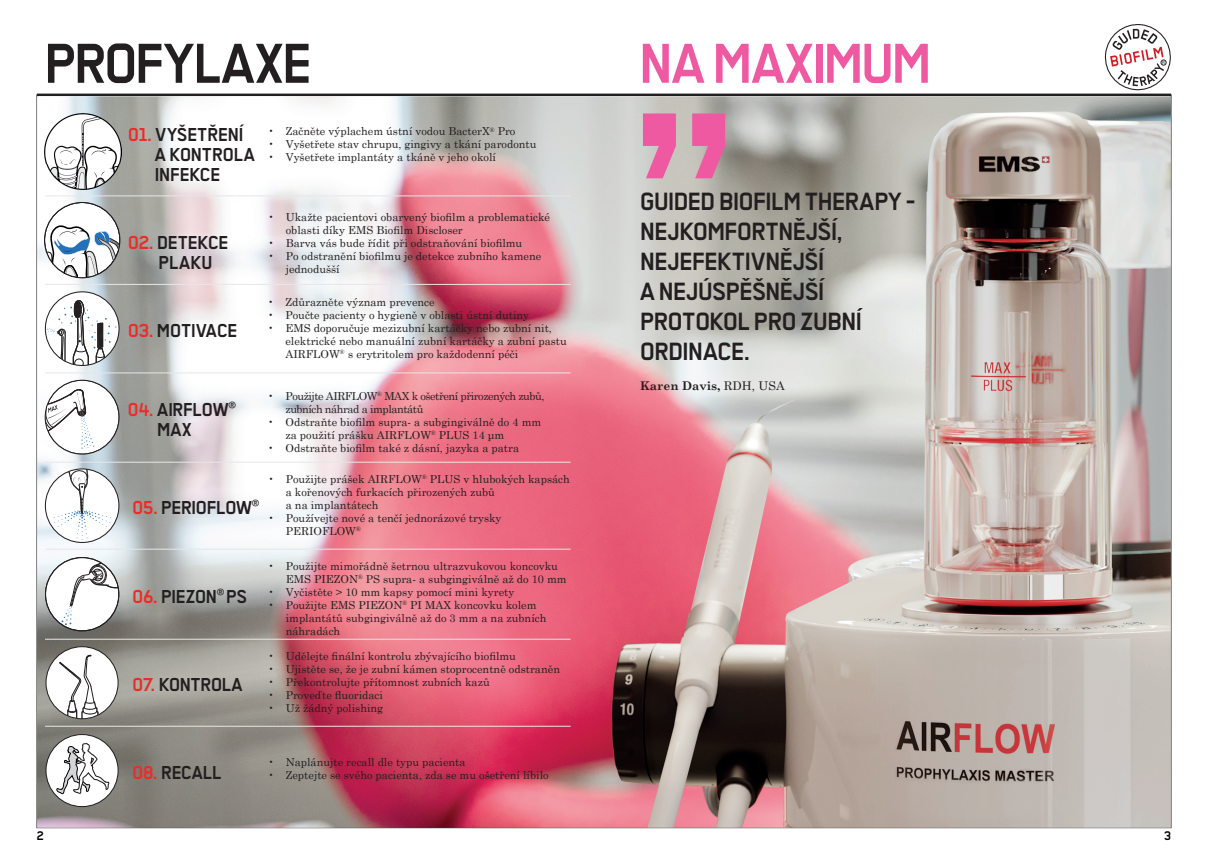
<style>
.page{position:relative;width:1208px;height:859px;background:#fff}
.page>*{position:absolute;margin:0;border:0;box-sizing:border-box;transform-origin:0 0}
.t1{font:700 300px "Transbold Neue";color:#ef59a1}
.t2{font:700 63px "Transbold Neue Euro";letter-spacing:-.015em;color:#231f20}
.t3{font:700 63px "Transbold Neue Euro";letter-spacing:-.015em;color:#ef59a1}
.t4{font:700 28px/30px "Transbold Neue Euro";letter-spacing:-.01em;color:#231f20}
.t5{font:700 21px/20px "Transbold Neue Euro";color:#231f20}
.t6{font:700 14px "Transbold Neue Euro";color:#000}
.t7{font:700 12px "Century Schoolbook";color:#231f20}
.t8{font:11px/13px "Century Schoolbook";color:#231f20}
.t9{font:11px/13px "Century Schoolbook";letter-spacing:-.04em;color:#231f20}
.t10{font:4.1px "Arial";color:#231f20}
.s1{color:#ec2c28}
.s2{font-weight:400}
</style>
<div class="page">
<hr style="left:37px;top:94px;width:1134px;height:2px;background:#231f20">
<img style="left:37px;top:96px;width:1133px;height:732px">
<img style="left:45px;top:113px;width:76px;height:77px">
<svg style="left:47px;top:292px;width:69px;height:74px"></svg>
<div style="left:45px;top:291px;width:75px;height:75px;border:1px solid #231f20;border-radius:50%"></div>
<div style="left:45px;top:380px;width:74px;height:74px;background:#fff;border-radius:50%"></div>
<svg style="left:45px;top:389px;width:49px;height:60px"></svg>
<div style="left:45px;top:469px;width:74px;height:73px;background:#fff;border-radius:50%"></div>
<div style="left:45px;top:468px;width:74px;height:75px;border:1px solid #231f20;border-radius:50%"></div>
<svg style="left:54px;top:469px;width:57px;height:71px"></svg>
<div style="left:46px;top:558px;width:73px;height:73px;background:#fff;border-radius:50%"></div>
<svg style="left:61px;top:558px;width:58px;height:67px"></svg>
<div style="left:45px;top:557px;width:74px;height:74px;border:1px solid #231f20;border-radius:50%"></div>
<div style="left:46px;top:647px;width:72px;height:72px;background:#fff;border-radius:50%"></div>
<svg style="left:59px;top:655px;width:40px;height:64px"></svg>
<div style="left:46px;top:734px;width:72px;height:73px;background:#fff;border-radius:50%"></div>
<div style="left:45px;top:734px;width:74px;height:73px;border:1px solid #231f20;border-radius:50%"></div>
<svg style="left:56px;top:742px;width:54px;height:55px"></svg>
<hr style="left:45px;top:196px;width:525px;height:1px;background:#e6e7e9">
<hr style="left:45px;top:284px;width:525px;height:1px;background:#e6e7e9">
<hr style="left:45px;top:373px;width:525px;height:1px;background:#e6e7e9">
<hr style="left:45px;top:462px;width:525px;height:1px;background:#e6e7e9">
<hr style="left:45px;top:549px;width:525px;height:1px;background:#e6e7e9">
<hr style="left:45px;top:639px;width:525px;height:1px;background:#e6e7e9">
<hr style="left:45px;top:726px;width:525px;height:1px;background:#e6e7e9">
<svg style="left:1105px;top:24px;width:65px;height:66px"></svg>
<svg style="left:44px;top:202px;width:76px;height:76px"></svg>
<h2 class="t2" style="left:44px;top:29px;width:269px">PROFYLAXE</h2>
<h2 class="t3" style="left:639px;top:29px;width:294px">NA MAXIMUM</h2>
<h3 class="t5" style="left:155px;top:125px;width:102px;text-indent:-26px"><span class="s1">01.</span> VYŠETŘENÍ<br>A KONTROLA<br>INFEKCE</h3>
<p class="t8" style="left:268px;top:124px;width:249px">• Začněte výplachem ústní vodou BacterX<sup>®</sup> Pro</p>
<p class="t8" style="left:268px;top:137px;width:270px">• Vyšetřete stav chrupu, gingivy a tkání parodontu</p>
<p class="t8" style="left:268px;top:150px;width:230px">• Vyšetřete implantáty a tkáně v jeho okolí</p>
<h3 class="t5" style="left:158px;top:233px;width:71px;text-indent:-30px"><span class="s1">02.</span> DETEKCE<br>PLAKU</h3>
<h3 class="t5" style="left:128px;top:321px;width:111px"><span class="s1">03.</span> MOTIVACE</h3>
<h3 class="t5" style="left:157px;top:400px;width:80px;text-indent:-29px"><span class="s1">04.</span> AIRFLOW<sup>®<br></sup>MAX</h3>
<h3 class="t5" style="left:133px;top:498px;width:128px"><span class="s1">05.</span> PERIOFLOW<sup>®</sup></h3>
<h3 class="t5" style="left:133px;top:587px;width:116px"><span class="s1">06.</span> PIEZON<sup>®</sup> PS</h3>
<h3 class="t5" style="left:132px;top:675px;width:112px"><span class="s1">07.</span> KONTROLA</h3>
<p class="t8" style="left:286px;top:210px;width:266px;text-indent:-18px">• Ukažte pacientovi obarvený biofilm a problematické oblasti díky EMS Biofilm Discloser</p>
<p class="t8" style="left:268px;top:236px;width:256px">• Barva vás bude řídit při odstraňování biofilmu</p>
<p class="t8" style="left:286px;top:249px;width:257px;text-indent:-18px">• Po odstranění biofilmu je detekce zubního kamene jednodušší</p>
<p class="t8" style="left:267px;top:295px;width:169px">• Zdůrazněte význam prevence</p>
<p class="t8" style="left:267px;top:308px;width:263px">• Poučte pacienty o hygieně v oblasti ústní dutiny</p>
<p class="t8" style="left:285px;top:321px;width:283px;text-indent:-18px">• EMS doporučuje mezizubní kartáčky nebo zubní nit, elektrické nebo manuální zubní kartáčky a zubní pastu<br>AIRFLOW<sup>®</sup> s erytritolem pro každodenní péči</p>
<p class="t9" style="left:285px;top:388px;width:260px;text-indent:-18px">• Použijte AIRFLOW<sup>®</sup> MAX k ošetření přirozených zubů, zubních náhrad a implantátů</p>
<p class="t8" style="left:285px;top:414px;width:257px;text-indent:-18px">• Odstraňte biofilm supra- a subgingiválně do 4 mm za použití prášku AIRFLOW<sup>®</sup> PLUS 14 μm</p>
<p class="t8" style="left:267px;top:440px;width:253px">• Odstraňte biofilm také z dásní, jazyka a patra</p>
<p class="t8" style="left:286px;top:472px;width:286px;text-indent:-18px">• Použijte prášek AIRFLOW<sup>®</sup> PLUS v hlubokých kapsách a kořenových furkacích přirozených zubů<br>a na implantátech</p>
<p class="t8" style="left:286px;top:511px;width:217px;text-indent:-18px">• Používejte nové a tenčí jednorázové trysky<br>PERIOFLOW<sup>®</sup></p>
<p class="t8" style="left:286px;top:558px;width:282px;text-indent:-18px">• Použijte mimořádně šetrnou ultrazvukovou koncovku<br>EMS PIEZON<sup>®</sup> PS supra- a subgingiválně až do 10 mm</p>
<p class="t8" style="left:268px;top:584px;width:248px">• Vyčistěte &gt; 10 mm kapsy pomocí mini kyrety</p>
<p class="t8" style="left:286px;top:597px;width:262px;text-indent:-18px">• Použijte EMS PIEZON<sup>®</sup> PI MAX koncovku kolem implantátů subgingiválně až do 3 mm a na zubních náhradách</p>
<p class="t8" style="left:268px;top:649px;width:250px">• Udělejte finální kontrolu zbývajícího biofilmu</p>
<p class="t8" style="left:268px;top:662px;width:294px">• Ujistěte se, že je zubní kámen stoprocentně odstraněn</p>
<p class="t8" style="left:268px;top:675px;width:223px">• Překontrolujte přítomnost zubních kazů</p>
<p class="t8" style="left:268px;top:688px;width:117px">• Proveďte fluoridaci</p>
<p class="t8" style="left:268px;top:701px;width:117px">• Už žádný polishing</p>
<h3 class="t5" style="left:132px;top:763px;width:90px"><span class="s1">08.</span> RECALL</h3>
<p class="t8" style="left:268px;top:754px;width:199px">• Naplánujte recall dle typu pacienta</p>
<p class="t8" style="left:268px;top:767px;width:282px">• Zeptejte se svého pacienta, zda se mu ošetření líbilo</p>
<h1 class="t1" style="left:630px;top:45px;width:107px">''</h1>
<h3 class="t4" style="left:640px;top:187px;width:277px">GUIDED BIOFILM THERAPY -<br>NEJKOMFORTNĚJŠÍ,<br>NEJEFEKTIVNĚJŠÍ<br>A NEJÚSPĚŠNĚJŠÍ<br>PROTOKOL PRO ZUBNÍ<br>ORDINACE.</h3>
<p class="t7" style="left:640px;top:376px;width:146px">Karen Davis, <span class="s2">RDH, USA</span></p>
<p class="t10" style="left:1162px;top:60px;width:4px">R</p>
<p class="t6" style="left:37px;top:828px;width:8px">2</p>
<p class="t6" style="left:1164px;top:828px;width:8px">3</p>
</div>
